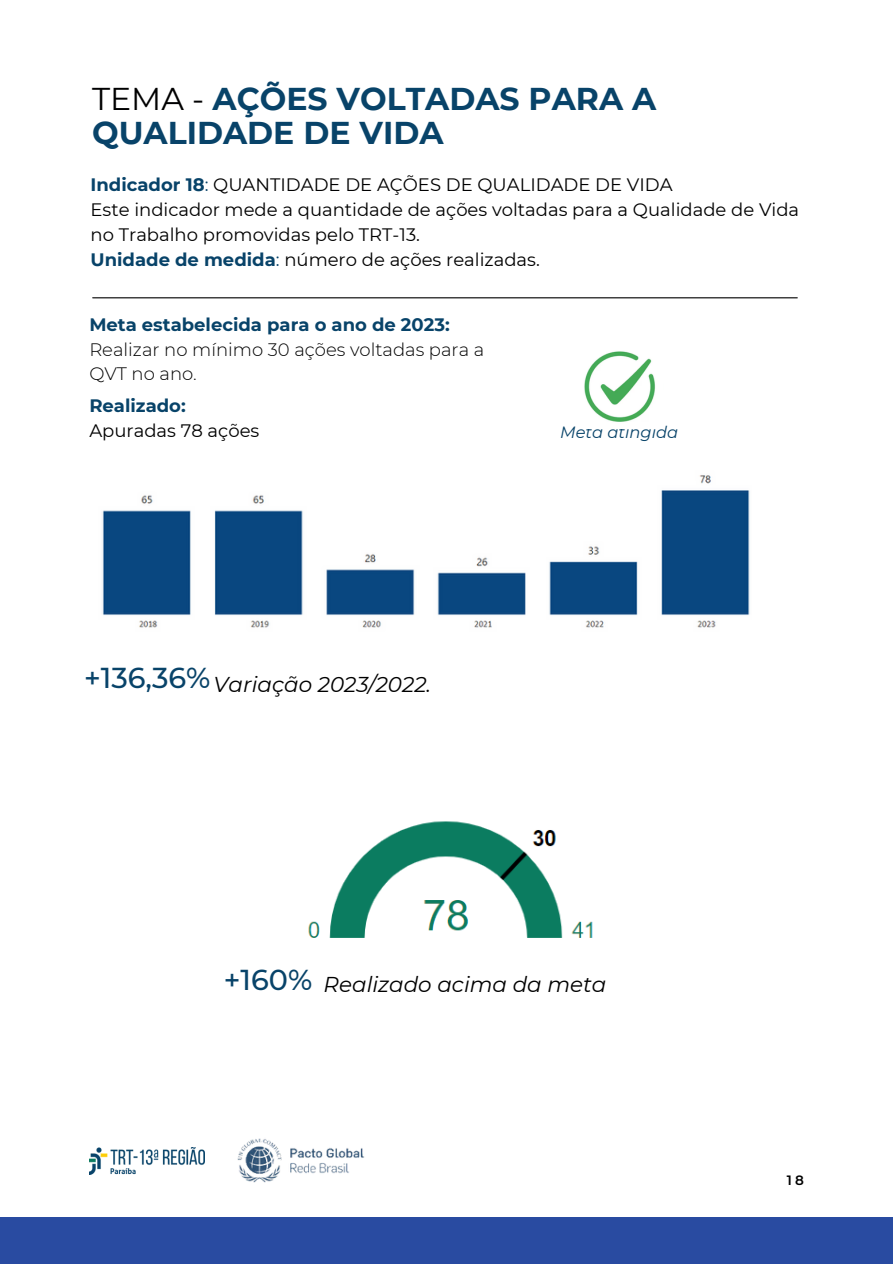
<style>
.page{position:relative;width:893px;height:1264px;background:#fff}
.page>*{position:absolute;margin:0;border:0;box-sizing:border-box;transform-origin:0 0}
.t1{font:700 31.5px/34.8px "Montserrat";color:#084369}
.t2{font:500 28.8px "Montserrat";color:#084369}
.t3{font:italic 21.45px "Montserrat";color:#000}
.t4{font:18px/24.8px "Montserrat";color:#000001}
.t5{font:300 18px/24.8px "Montserrat";color:#000001}
.t6{font:700 18px "Montserrat";color:#084369}
.t7{font:18px "Montserrat";color:#000}
.t8{font:italic 16.35px "Montserrat";color:#084369}
.t9{font:600 13.5px "Montserrat";color:#000001}
.s1{font-weight:400;color:#000001}
.s2{font-weight:700;color:#084369}
.s3{color:#084369}
.s4{font-weight:500;font-style:normal;font-size:28.8px;color:#084369}
</style>
<div class="page">
<hr style="left:93px;top:297px;width:704px;height:1px;background:#000">
<div style="left:0;top:1217px;width:892px;height:46px;background:#294ba1"></div>
<img style="left:89px;top:1147px;width:115px;height:27px">
<img style="left:237px;top:1138px;width:127px;height:45px">
<img style="left:584px;top:351px;width:71px;height:71px">
<img style="left:102px;top:475px;width:648px;height:153px">
<img style="left:308px;top:821px;width:285px;height:117px">
<h1 class="t1" style="left:92px;top:81px;width:565px"><span class="s1">TEMA -</span> AÇÕES VOLTADAS PARA A<br>QUALIDADE DE VIDA</h1>
<p class="t4" style="left:91px;top:172px;width:710px"><span class="s2">Indicador 18</span><span class="s3">:</span> QUANTIDADE DE AÇÕES DE QUALIDADE DE VIDA<br>Este indicador mede a quantidade de ações voltadas para a Qualidade de Vida no Trabalho promovidas pelo TRT-13.<br><span class="s2">Unidade de medida</span><span class="s3">:</span> número de ações realizadas.</p>
<p class="t6" style="left:89px;top:313px;width:362px">Meta estabelecida para o ano de 2023:</p>
<p class="t5" style="left:89px;top:337px;width:396px">Realizar no mínimo 30 ações voltadas para a<br>QVT no ano.</p>
<p class="t6" style="left:89px;top:394px;width:98px">Realizado:</p>
<p class="t7" style="left:89px;top:419px;width:171px">Apuradas 78 ações</p>
<p class="t8" style="left:560px;top:422px;width:120px">Meta atingida</p>
<h2 class="t2" style="left:84px;top:659px;width:128px">+136,36%</h2>
<p class="t3" style="left:214px;top:670px;width:219px">Variação 2023/2022.</p>
<p class="t3" style="left:224px;top:970px;width:384px"><span class="s4">+160%</span> Realizado acima da meta</p>
<p class="t9" style="left:786px;top:1172px;width:19px">18</p>
</div>
